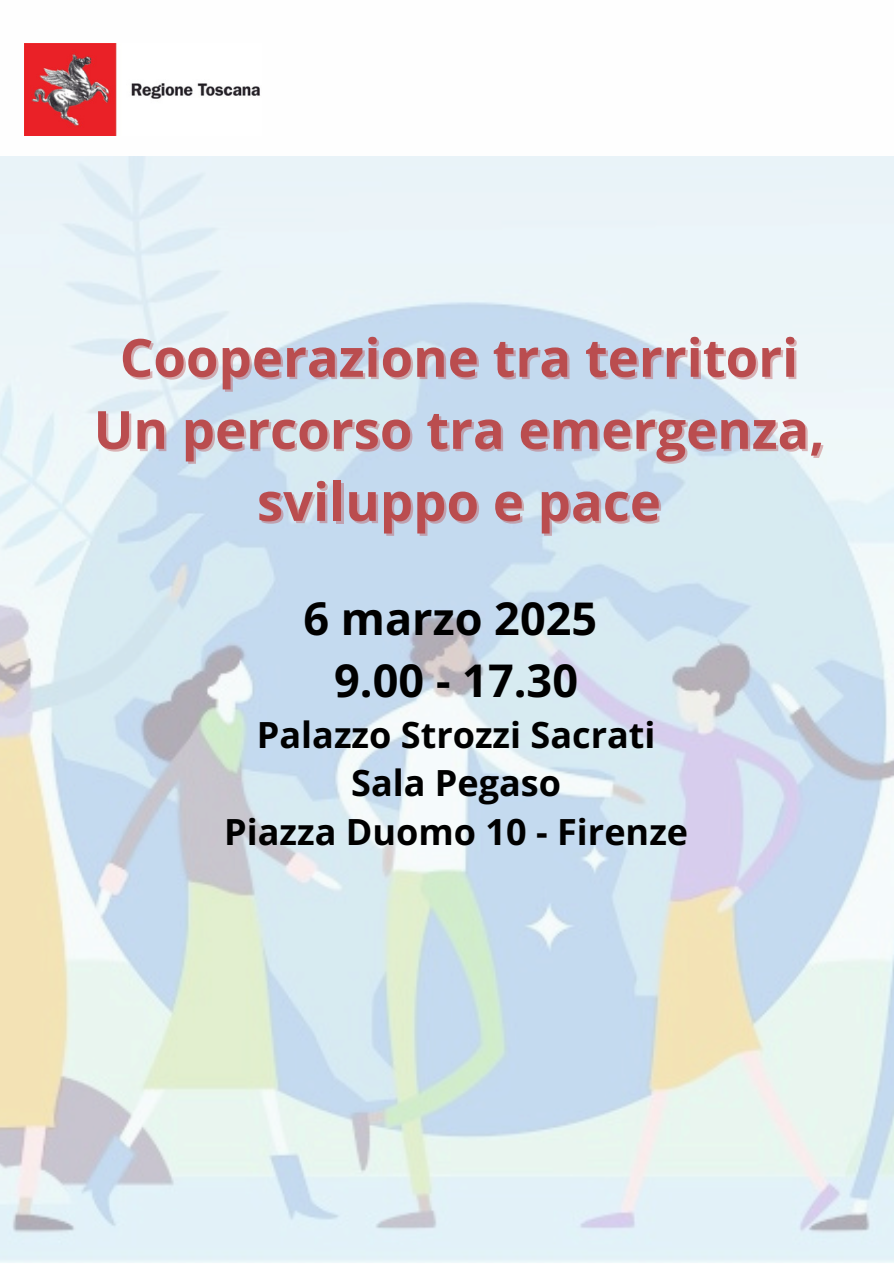
<style>
.page{position:relative;width:894px;height:1264px;background:#fff}
.page>*{position:absolute;margin:0;border:0;box-sizing:border-box;transform-origin:0 0}
.t1{font:700 52.65px "Open Sans";color:#ba4d4f}
.t2{font:700 45px "Open Sans";color:#000}
.t3{font:700 36px "Open Sans";color:#000}
</style>
<div class="page">
<img style="left:24px;top:43px;width:236px;height:93px">
<img style="left:0;top:156px;width:893px;height:1106px">
<p class="t1" style="left:120px;top:320px;width:679px">Cooperazione tra territori</p>
<p class="t1" style="left:94px;top:392px;width:732px">Un percorso tra emergenza,</p>
<p class="t1" style="left:257px;top:464px;width:405px">sviluppo e pace</p>
<p class="t2" style="left:303px;top:587px;width:295px">6 marzo 2025</p>
<p class="t2" style="left:334px;top:649px;width:245px">9.00 - 17.30</p>
<h1 class="t3" style="left:257px;top:709px;width:400px">Palazzo Strozzi Sacrati</h1>
<p class="t3" style="left:351px;top:758px;width:211px">Sala Pegaso</p>
<p class="t3" style="left:224px;top:806px;width:465px">Piazza Duomo 10 - Firenze</p>
</div>
